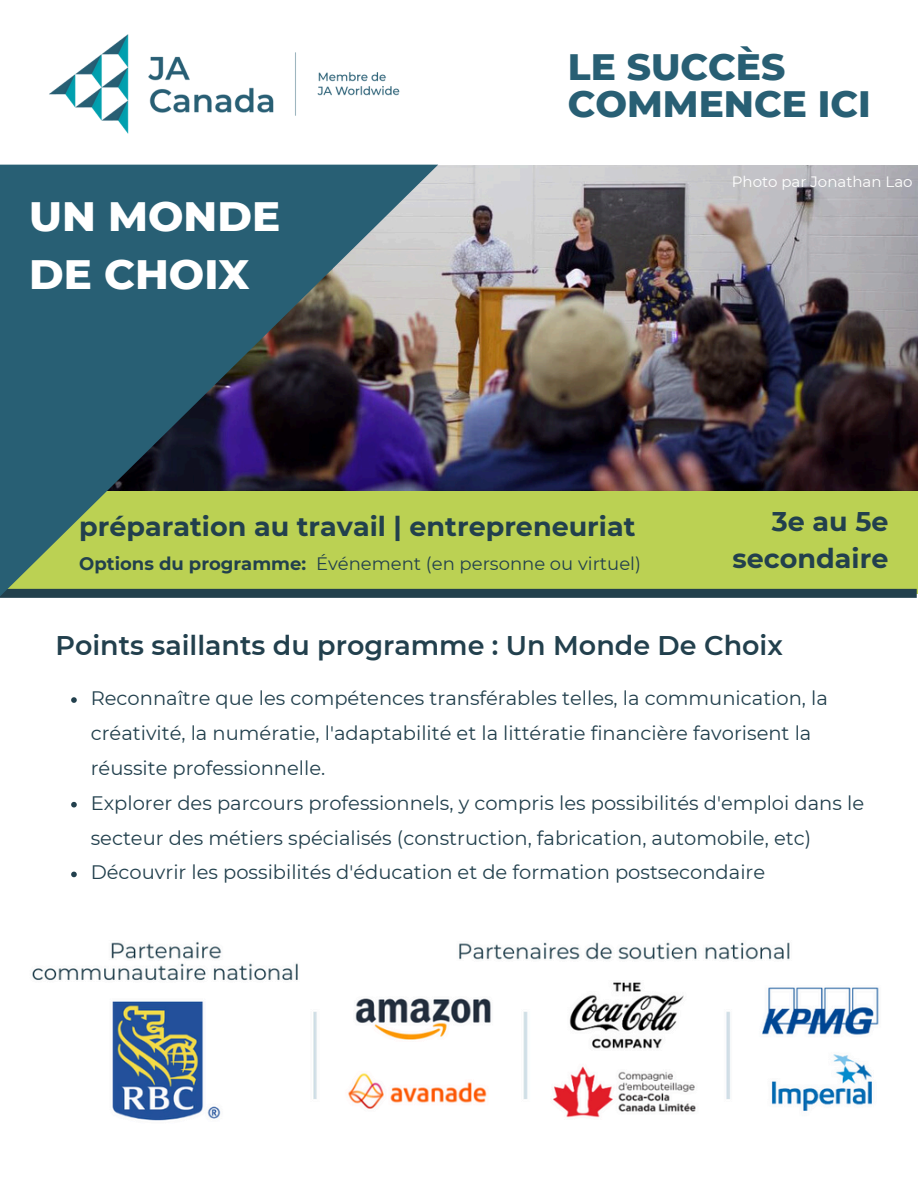
<style>
.page{position:relative;width:918px;height:1188px;background:#fff}
.page>*{position:absolute;margin:0;border:0;box-sizing:border-box;transform-origin:0 0}
.t1{font:800 41.85px/57.4px "Montserrat";color:#fff}
.t2{font:800 37.5px/37.2px "Montserrat";color:#285f74}
.t3{font:700 27px "Montserrat";color:#22404d}
.t4{font:600 27px "Montserrat";color:#22404d}
.t5{font:19.5px/34.8px "Montserrat";color:#22404d}
.t6{font:18px "Montserrat";color:#22404d}
.t7{font:700 18px "Montserrat";color:#22404d}
.t8{font:15px "Montserrat";color:#fff}
</style>
<div class="page">
<img style="left:438px;top:165px;width:480px;height:327px">
<div style="left:0;top:492px;width:918px;height:102px;background:#bbd153"></div>
<div style="left:0;top:589px;width:917px;height:9px;background:#22404d"></div>
<svg style="left:0;top:174px;width:438px;height:422px;fill:#285f74"></svg>
<img style="left:0;top:34px;width:449px;height:140px">
<img style="left:32px;top:941px;width:847px;height:180px">
<svg style="left:71px;top:697px;width:6px;height:6px"></svg>
<svg style="left:71px;top:802px;width:6px;height:5px"></svg>
<svg style="left:71px;top:872px;width:6px;height:5px"></svg>
<h3 class="t2" style="left:568px;top:48px;width:305px">LE SUCCÈS<br>COMMENCE ICI</h3>
<h2 class="t1" style="left:29px;top:187px;width:252px">UN MONDE<br>DE CHOIX</h2>
<p class="t3" style="left:79px;top:509px;width:558px">préparation au travail | entrepreneuriat</p>
<p class="t8" style="left:732px;top:173px;width:182px">Photo par Jonathan Lao</p>
<p class="t3" style="left:772px;top:505px;width:118px">3e au 5e</p>
<h1 class="t7" style="left:79px;top:553px;width:228px">Options du programme:</h1>
<p class="t6" style="left:316px;top:553px;width:326px">Événement (en personne ou virtuel)</p>
<p class="t3" style="left:733px;top:542px;width:157px">secondaire</p>
<h4 class="t4" style="left:55px;top:628px;width:729px">Points saillants du programme : Un Monde De Choix</h4>
<p class="t5" style="left:91px;top:681px;width:739px">Reconnaître que les compétences transférables telles, la communication, la créativité, la numératie, l'adaptabilité et la littératie financière favorisent la réussite professionnelle.</p>
<h3 class="t5" style="left:91px;top:785px;width:775px">Explorer des parcours professionnels, y compris les possibilités d'emploi dans le secteur des métiers spécialisés (construction, fabrication, automobile, etc)</h3>
<h3 class="t5" style="left:91px;top:855px;width:676px">Découvrir les possibilités d'éducation et de formation postsecondaire</h3>
</div>
